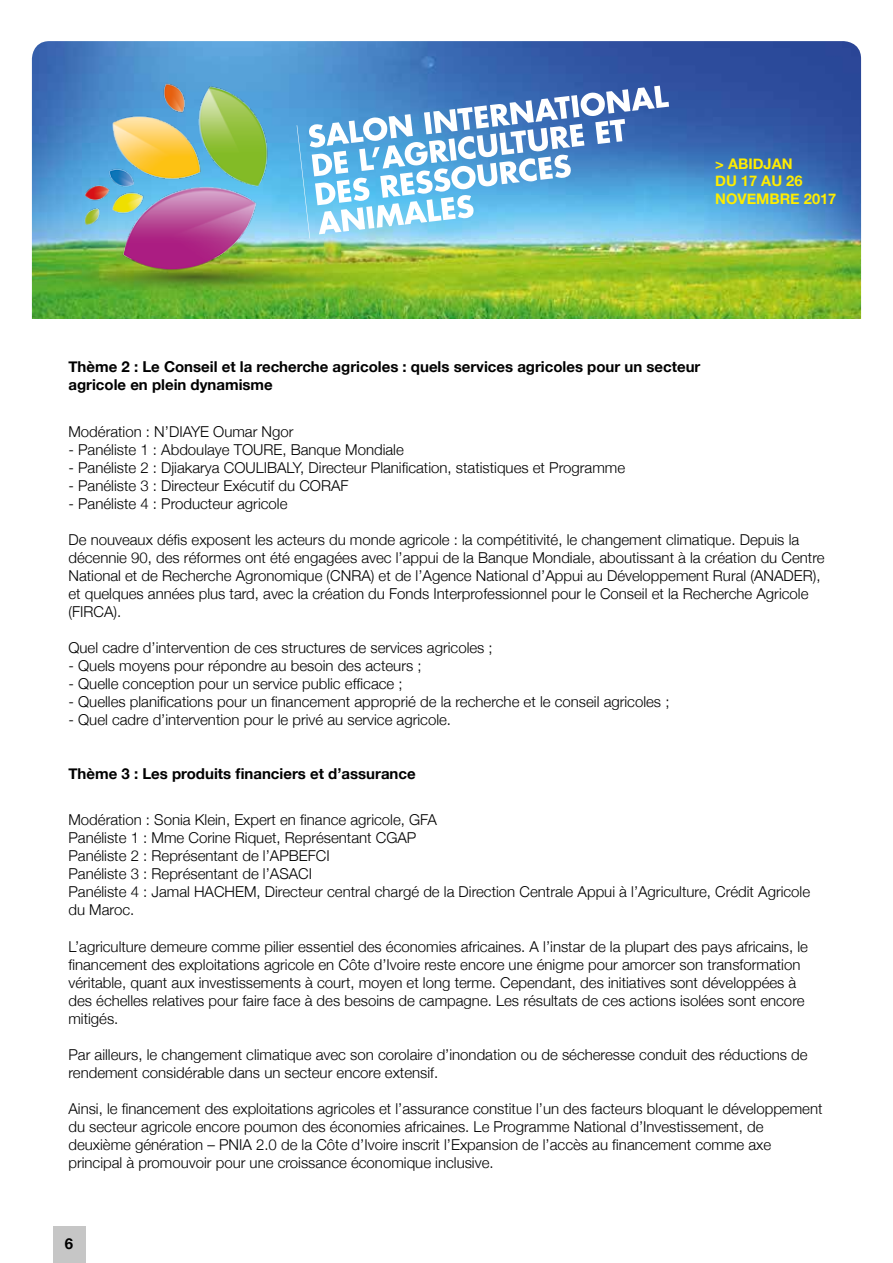
<style>
.page{position:relative;width:893px;height:1263px;background:#fff}
.page>*{position:absolute;margin:0;border:0;box-sizing:border-box;transform-origin:0 0}
.t1{font:300 15px/18px "Helvetica Neue";color:#000}
.t2{font:700 15px/18px "Helvetica Neue";color:#000}
.t3{font:700 14.7px/17.5px "Helvetica Neue";color:#ffed00}
</style>
<div class="page">
<div style="left:53px;top:1227px;width:32px;height:36px;background:#c6c6c6"></div>
<img style="left:32px;top:41px;width:829px;height:278px">
<img style="left:32px;top:54px;width:389px;height:250px">
<svg style="left:297px;top:86px;width:372px;height:153px"></svg>
<p class="t3" style="left:715px;top:154px;width:123px">&gt; ABIDJAN<br>DU 17 AU 26<br>NOVEMBRE 2017</p>
<p class="t2" style="left:68px;top:357px;width:633px">Thème 2 : Le Conseil et la recherche agricoles : quels services agricoles pour un secteur agricole en plein dynamisme</p>
<p class="t1" style="left:68px;top:422px;width:227px">Modération : N’DIAYE Oumar Ngor</p>
<p class="t1" style="left:68px;top:440px;width:337px">- Panéliste 1 : Abdoulaye TOURE, Banque Mondiale</p>
<p class="t1" style="left:68px;top:458px;width:558px">- Panéliste 2 : Djiakarya COULIBALY, Directeur Planification, statistiques et Programme</p>
<p class="t1" style="left:68px;top:476px;width:282px">- Panéliste 3 : Directeur Exécutif du CORAF</p>
<p class="t1" style="left:68px;top:494px;width:220px">- Panéliste 4 : Producteur agricole</p>
<p class="t1" style="left:68px;top:530px;width:758px">De nouveaux défis exposent les acteurs du monde agricole : la compétitivité, le changement climatique. Depuis la décennie 90, des réformes ont été engagées avec l’appui de la Banque Mondiale, aboutissant à la création du Centre National et de Recherche Agronomique (CNRA) et de l’Agence National d’Appui au Développement Rural (ANADER), et quelques années plus tard, avec la création du Fonds Interprofessionnel pour le Conseil et la Recherche Agricole (FIRCA).</p>
<p class="t1" style="left:68px;top:638px;width:426px">Quel cadre d’intervention de ces structures de services agricoles ;</p>
<p class="t1" style="left:68px;top:656px;width:355px">- Quels moyens pour répondre au besoin des acteurs ;</p>
<p class="t1" style="left:68px;top:674px;width:336px">- Quelle conception pour un service public efficace ;</p>
<p class="t1" style="left:68px;top:692px;width:603px">- Quelles planifications pour un financement approprié de la recherche et le conseil agricoles ;</p>
<p class="t1" style="left:68px;top:710px;width:384px">- Quel cadre d’intervention pour le privé au service agricole.</p>
<p class="t2" style="left:68px;top:763px;width:349px">Thème 3 : Les produits financiers et d’assurance</p>
<p class="t1" style="left:68px;top:810px;width:743px">Modération : Sonia Klein, Expert en finance agricole, GFA<br>Panéliste 1 : Mme Corine Riquet, Représentant CGAP<br>Panéliste 2 : Représentant de l’APBEFCI<br>Panéliste 3 : Représentant de l’ASACI<br>Panéliste 4 : Jamal HACHEM, Directeur central chargé de la Direction Centrale Appui à l’Agriculture, Crédit Agricole du Maroc.</p>
<p class="t1" style="left:68px;top:936px;width:741px">L’agriculture demeure comme pilier essentiel des économies africaines. A l’instar de la plupart des pays africains, le financement des exploitations agricole en Côte d’Ivoire reste encore une énigme pour amorcer son transformation véritable, quant aux investissements à court, moyen et long terme. Cependant, des initiatives sont développées à des échelles relatives pour faire face à des besoins de campagne. Les résultats de ces actions isolées sont encore mitigés.</p>
<p class="t1" style="left:68px;top:1044px;width:741px">Par ailleurs, le changement climatique avec son corolaire d’inondation ou de sécheresse conduit des réductions de rendement considérable dans un secteur encore extensif.</p>
<p class="t1" style="left:68px;top:1098px;width:756px">Ainsi, le financement des exploitations agricoles et l’assurance constitue l’un des facteurs bloquant le développement du secteur agricole encore poumon des économies africaines. Le Programme National d’Investissement, de deuxième génération – PNIA 2.0 de la Côte d’Ivoire inscrit l’Expansion de l’accès au financement comme axe principal à promouvoir pour une croissance économique inclusive.</p>
<p class="t2" style="left:65px;top:1234px;width:10px">6</p>
</div>
